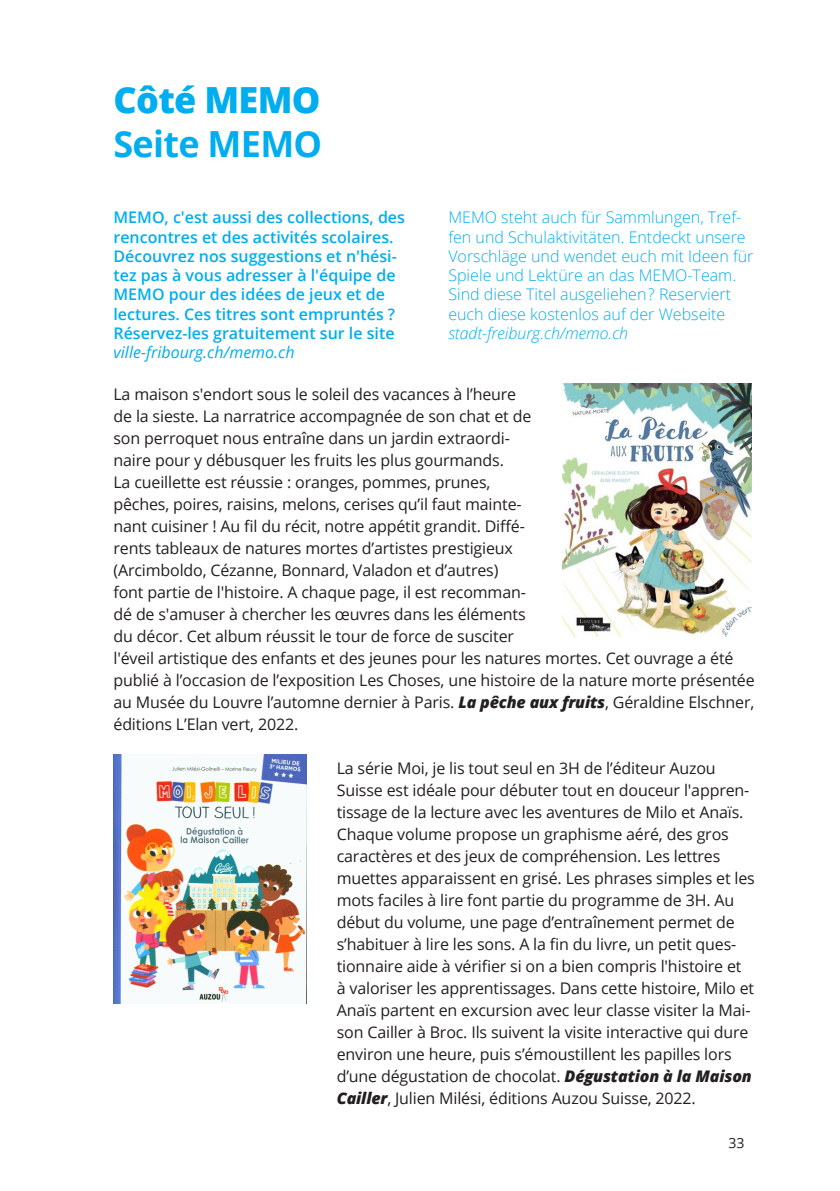
<style>
.page{position:relative;width:840px;height:1191px;background:#fff}
.page>*{position:absolute;margin:0;border:0;box-sizing:border-box;transform-origin:0 0}
.t1{font:700 36px "Open Sans";letter-spacing:-.02em;color:#00aeef}
.t2{font:800 36px "Open Sans";letter-spacing:-.02em;color:#00aeef}
.t3{font:16px/22px "Open Sans";letter-spacing:-.01em;color:#231f20}
.t4{font:600 16px/19.2px "Open Sans";color:#00aeef}
.t5{font:300 16px/19.2px "Open Sans";color:#00aeef}
.t6{font:italic 16px "Open Sans";color:#00aeef}
.t7{font:italic 300 16px "Open Sans";color:#00aeef}
.t8{font:14px "Open Sans";color:#231f20}
.s1{font-weight:800;font-style:italic}
</style>
<div class="page">
<img style="left:562px;top:383px;width:189px;height:253px">
<img style="left:114px;top:754px;width:192px;height:249px">
<h1 class="t2" style="left:113px;top:73px;width:208px">Côté MEMO</h1>
<h1 class="t1" style="left:113px;top:119px;width:210px">Seite MEMO</h1>
<p class="t4" style="left:113px;top:208px;width:293px">MEMO, c'est aussi des collections, des rencontres et des activités scolaires.<br>Découvrez nos suggestions et n'hési&shy;tez pas à vous adresser à l'équipe de MEMO pour des idées de jeux et de lectures. Ces titres sont empruntés ?<br>Réservez-les gratuitement sur le site</p>
<p class="t6" style="left:113px;top:341px;width:182px">ville-fribourg.ch/memo.ch</p>
<p class="t5" style="left:448px;top:208px;width:306px">MEMO steht auch für Sammlungen, Tref&shy;fen und Schulaktivitäten. Entdeckt unsere Vorschläge und wendet euch mit Ideen für Spiele und Lektüre an das MEMO-Team.<br>Sind diese Titel ausgeliehen ? Reserviert euch diese kostenlos auf der Webseite</p>
<p class="t7" style="left:448px;top:322px;width:181px">stadt-freiburg.ch/memo.ch</p>
<p class="t3" style="left:113px;top:382px;width:419px">La maison s'endort sous le soleil des vacances à l’heure de la sieste. La narratrice accompagnée de son chat et de son perroquet nous entraîne dans un jardin extraordi&shy;naire pour y débusquer les fruits les plus gourmands.<br>La cueillette est réussie : oranges, pommes, prunes, pêches, poires, raisins, melons, cerises qu’il faut mainte&shy;nant cuisiner ! Au fil du récit, notre appétit grandit. Diffé&shy;rents tableaux de natures mortes d’artistes prestigieux (Arcimboldo, Cézanne, Bonnard, Valadon et d’autres) font partie de l'histoire. A chaque page, il est recomman&shy;dé de s'amuser à chercher les œuvres dans les éléments du décor. Cet album réussit le tour de force de susciter</p>
<p class="t3" style="left:113px;top:646px;width:642px">l'éveil artistique des enfants et des jeunes pour les natures mortes. Cet ouvrage a été publié à l’occasion de l’exposition Les Choses, une histoire de la nature morte présentée au Musée du Louvre l’automne dernier à Paris. <span class="s1">La pêche aux fruits</span>, Géraldine Elschner, éditions L’Elan vert, 2022.</p>
<p class="t3" style="left:336px;top:756px;width:419px">La série Moi, je lis tout seul en 3H de l’éditeur Auzou Suisse est idéale pour débuter tout en douceur l'appren&shy;tissage de la lecture avec les aventures de Milo et Anaïs.<br>Chaque volume propose un graphisme aéré, des gros caractères et des jeux de compréhension. Les lettres muettes apparaissent en grisé. Les phrases simples et les mots faciles à lire font partie du programme de 3H. Au début du volume, une page d’entraînement permet de s’habituer à lire les sons. A la fin du livre, un petit ques&shy;tionnaire aide à vérifier si on a bien compris l'histoire et<br>à valoriser les apprentissages. Dans cette histoire, Milo et Anaïs partent en excursion avec leur classe visiter la Mai&shy;son Cailler à Broc. Ils suivent la visite interactive qui dure environ une heure, puis s’émoustillent les papilles lors d’une dégustation de chocolat. <span class="s1">Dégustation à la Maison Cailler</span>, Julien Milési, éditions Auzou Suisse, 2022.</p>
<p class="t8" style="left:728px;top:1133px;width:18px">33</p>
</div>
